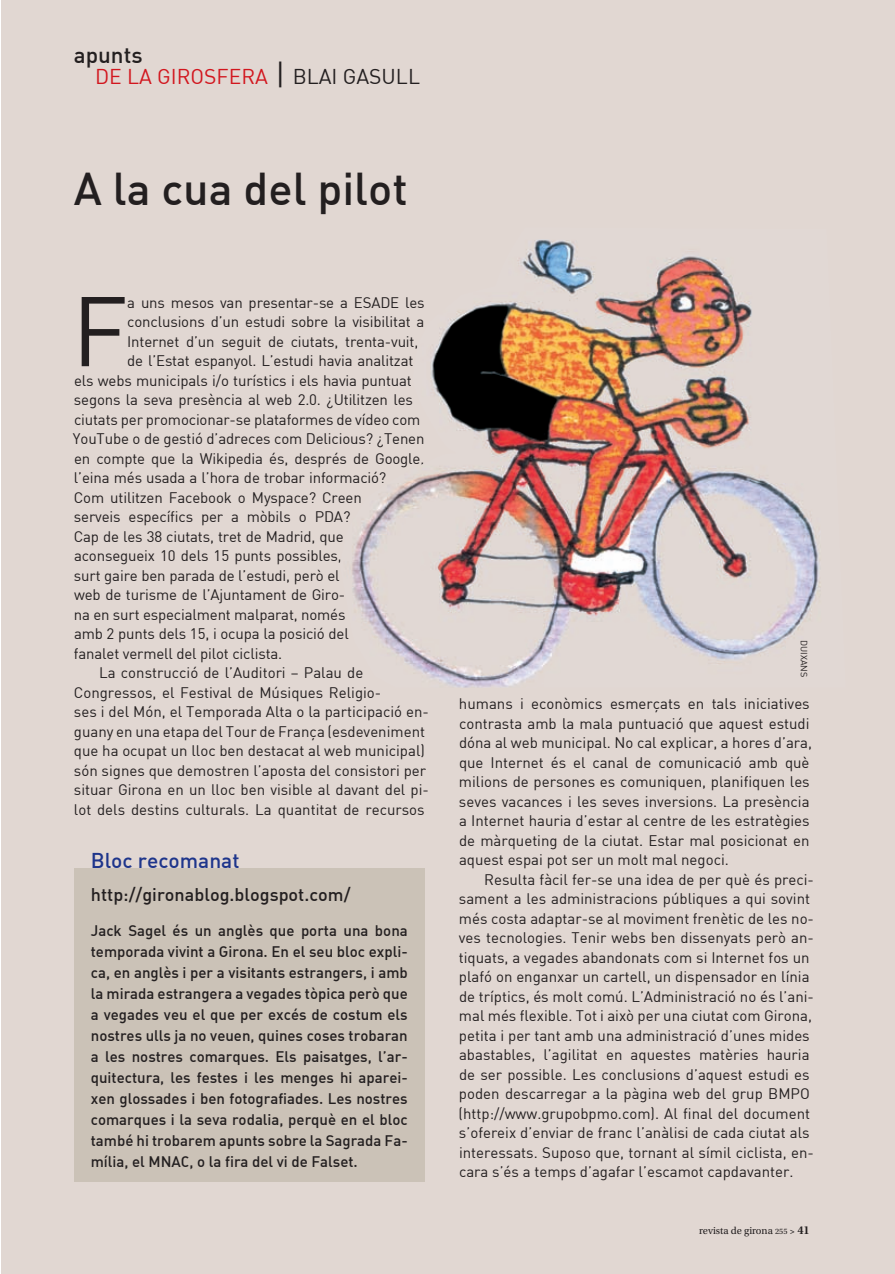
<style>
.page{position:relative;width:895px;height:1274px;background:#fff}
.page>*{position:absolute;margin:0;border:0;box-sizing:border-box;transform-origin:0 0}
.Apunts_text{font:97.2px "DIN";color:#231f20}
.t1{font:500 45px "DIN";color:#231f20}
.t2{font:500 22.5px "DIN";color:#231f20}
.t3{font:21px "DIN";color:#d2161e}
.Apunts_text-2{font:500 21px "DIN";color:#1e358b}
.Apunts_text-3{font:500 18px "DIN";color:#231f20}
.Apunts_text-4{font:15px/19.5px "DIN";color:#231f20}
.t4{font:15px/21px "DIN Medium Alternate";color:#231f20;text-align:justify}
.t5{font:10.5px "Utopia Std";color:#231f20}
.Seccions_Fotograf{font:9px "DIN";color:#231f20}
.s1{font-size:30px;color:#231f20}
.s2{color:#231f20}
.s3{font-size:8.25px}
.s4{font-weight:600;font-size:9px}
.s5{font-weight:600;font-size:12px}
</style>
<div class="page">
<div style="left:1px;top:0;width:893px;height:1274px;background:#e1d7d2"></div>
<div style="left:74px;top:868px;width:351px;height:313px;background:#cbc2b7"></div>
<img style="left:352px;top:240px;width:468px;height:448px">
<p class="t2" style="left:74px;top:40px;width:70px">apunts</p>
<p class="t3" style="left:95px;top:63px;width:326px">de la girosfera <span class="s1">|</span> <span class="s2">Blai Gasull</span></p>
<p class="t1" style="left:74px;top:160px;width:335px">A la cua del pilot</p>
<p class="Apunts_text" style="left:72px;top:270px;width:44px">F</p>
<p class="Apunts_text-4" style="left:127px;top:292px;width:299px">a uns mesos van presentar-se a ESAD E les</p>
<p class="Apunts_text-4" style="left:127px;top:312px;width:299px">conclusions d’un estudi sobre la visibilitat a</p>
<p class="Apunts_text-4" style="left:127px;top:331px;width:293px">I nternet d’un seguit de ciutats, trenta-vuit,</p>
<p class="Apunts_text-4" style="left:127px;top:351px;width:287px">de l’Estat espanyol. L’estudi havia analitzat</p>
<p class="Apunts_text-4" style="left:74px;top:370px;width:339px">els webs municipals i/o turístics i els havia puntuat</p>
<p class="Apunts_text-4" style="left:74px;top:390px;width:340px">segons la seva presència al web 2.0. ¿Utilitzen les</p>
<p class="Apunts_text-4" style="left:74px;top:409px;width:348px">ciutats per promocionar-se plataformes de vídeo com</p>
<p class="Apunts_text-4" style="left:73px;top:429px;width:353px">YouTube o de gestió d’adreces com Delicious? ¿Tenen</p>
<p class="Apunts_text-4" style="left:74px;top:448px;width:352px">en compte que la Wikipedia és, després de Google,</p>
<p class="Apunts_text-4" style="left:74px;top:468px;width:314px">l’eina més usada a l’hora de trobar informació?</p>
<p class="Apunts_text-4" style="left:74px;top:487px;width:289px">Com utilitzen Facebook o Myspace? Creen</p>
<p class="Apunts_text-4" style="left:74px;top:507px;width:278px">serveis específics per a mòbils o PDA?</p>
<p class="Apunts_text-4" style="left:74px;top:526px;width:271px">Cap de les 38 ciutats, tret de Madrid, que</p>
<p class="Apunts_text-4" style="left:74px;top:546px;width:269px">aconsegueix 10 dels 15 punts possibles,</p>
<p class="Apunts_text-4" style="left:74px;top:565px;width:267px">surt gaire ben parada de l’estudi, però el</p>
<p class="Apunts_text-4" style="left:74px;top:585px;width:273px">web de turisme de l’Ajuntament de Giro-</p>
<p class="Apunts_text-4" style="left:74px;top:604px;width:273px">na en surt especialment malparat, només</p>
<p class="Apunts_text-4" style="left:74px;top:624px;width:276px">amb 2 punts dels 15, i ocupa la posició del</p>
<p class="Apunts_text-4" style="left:74px;top:643px;width:210px">fanalet vermell del pilot ciclista.</p>
<p class="Apunts_text-4" style="left:74px;top:663px;width:356px;text-indent:25px">La construcció de l’Auditori – Palau de Congressos, el Festival de M úsiques Religio-<br>ses i del Món, el Temporada Alta o la participació en&shy;guany en una etapa del Tour de França (esdeveniment que ha ocupat un lloc ben destacat al web municipal) són signes que demostren l’aposta del consistori per situar Girona en un lloc ben visible al davant del pi&shy;lot dels destins culturals. La quantitat de recursos</p>
<p class="Apunts_text-2" style="left:91px;top:847px;width:150px">Bloc recomanat</p>
<p class="Apunts_text-3" style="left:91px;top:883px;width:261px">http://gironablog.blogspot.com/</p>
<p class="t4" style="left:91px;top:919px;width:318px">Jack Sagel és un anglès que porta una bona temporada vivint a Girona. En el seu bloc expli&shy;ca, en anglès i per a visitants estrangers, i amb la mirada estrangera a vegades tòpica però que a vegades veu el que per excés de costum els nostres ulls ja no veuen, quines coses trobaran a les nostres comarques. Els paisatges, l’ar&shy;quitectura, les festes i les menges hi aparei&shy;xen glossades i ben fotografiades. Les nostres comarques i la seva rodalia, perquè en el bloc també hi trobarem apunts sobre la Sagrada Fa&shy;mília, el MNAC</p>
<p class="t4" style="left:190px;top:1150px;width:170px">, o la fira del vi de Falset.</p>
<p class="Seccions_Fotograf" style="left:809px;top:640px;width:38px;rotate:90deg">D uixans</p>
<p class="Apunts_text-4" style="left:459px;top:694px;width:354px">humans i econòmics esmerçats en tals iniciatives contrasta amb la mala puntuació que aquest estudi dóna al web municipal. No cal explicar, a hores d’ara, que I nternet és el canal de comunicació amb què milions de persones es comuniquen, planifiquen les seves vacances i les seves inversions. La presència a I nternet hauria d’estar al centre de les estratègies de màrqueting de la ciutat. Estar mal posicionat en aquest espai pot ser un molt mal negoci.</p>
<p class="Apunts_text-4" style="left:458px;top:869px;width:357px;text-indent:26px">Resulta fàcil fer-se una idea de per què és preci&shy;sament a les administracions públiques a qui sovint més costa adaptar-se al moviment frenètic de les no&shy;ves tecnologies. Tenir webs ben dissenyats però an&shy;tiquats, a vegades abandonats com si I nternet fos un plafó on enganxar un cartell, un dispensador en línia de tríptics, és molt comú. L’Administració no és l’ani&shy;mal més flexible. Tot i això per una ciutat com Girona, petita i per tant amb una administració d’unes mides abastables, l’agilitat en aquestes matèries hauria de ser possible. Les conclusions d’aquest estudi es poden descarregar a la pàgina web del grup BM PO (http://www.grupobpmo.com). Al final del document s’ofereix d’enviar de franc l’anàlisi de cada ciutat als interessats. Suposo que, tornant al símil ciclista, en&shy;cara s’és a temps d’agafar l’escamot capdavanter.</p>
<p class="t5" style="left:699px;top:1224px;width:112px">revista de girona <span class="s3">255</span> <span class="s4">&gt;</span> <span class="s5">41</span></p>
</div>
